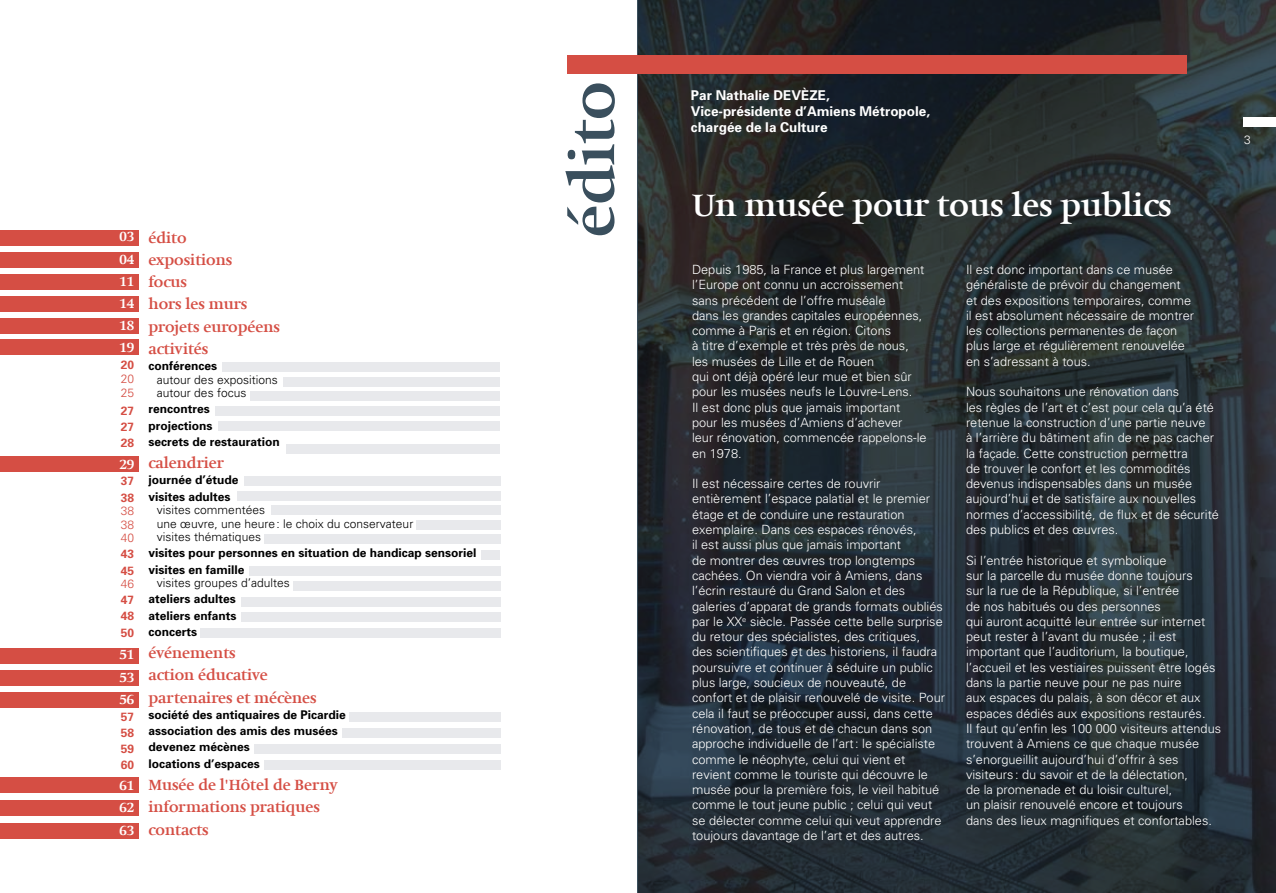
<style>
.page{position:relative;width:1276px;height:893px;background:#fff}
.page>*{position:absolute;margin:0;border:0;box-sizing:border-box;transform-origin:0 0}
.t1{font:700 61.2px "Hollander Com";color:#3a4f5d}
.t2{font:700 31.5px "Hollander Com";color:#fff}
.t3{font:700 15px/22.2px "Hollander Com";color:#d54e44}
.t4{font:700 13.5px/16.2px "Univers";color:#fff}
.t5{font:700 13.5px/22.2px "Hollander Com";color:#fff;text-align:justify}
.t6{font:300 12.75px/15.3px "Univers";color:#fff}
.t7{font:700 12px/16.2px "Univers";color:#000}
.t8{font:300 12px/13.5px "Univers";color:#000}
.t9{font:700 12px/16.2px "Univers";color:#d54e44;text-align:justify}
.t10{font:300 12px/13.5px "Univers";color:#d54e44}
.t11{font:300 12px "Univers";color:#fff}
</style>
<div class="page">
<img style="left:638px;top:0;width:638px;height:893px">
<div style="left:222px;top:362px;width:278px;height:10px;background:#e8e9ec"></div>
<div style="left:283px;top:377px;width:217px;height:9px;background:#e8e9ec"></div>
<div style="left:251px;top:392px;width:249px;height:9px;background:#e8e9ec"></div>
<div style="left:250px;top:566px;width:251px;height:9px;background:#e8e9ec"></div>
<div style="left:350px;top:712px;width:151px;height:9px;background:#e8e9ec"></div>
<div style="left:244px;top:476px;width:257px;height:10px;background:#e8e9ec"></div>
<div style="left:215px;top:407px;width:285px;height:9px;background:#e8e9ec"></div>
<div style="left:293px;top:581px;width:208px;height:10px;background:#e8e9ec"></div>
<div style="left:342px;top:728px;width:159px;height:9px;background:#e8e9ec"></div>
<div style="left:237px;top:491px;width:264px;height:9px;background:#e8e9ec"></div>
<div style="left:219px;top:421px;width:281px;height:9px;background:#e8e9ec"></div>
<div style="left:241px;top:597px;width:260px;height:9px;background:#e8e9ec"></div>
<div style="left:254px;top:744px;width:247px;height:9px;background:#e8e9ec"></div>
<div style="left:271px;top:505px;width:230px;height:10px;background:#e8e9ec"></div>
<div style="left:286px;top:444px;width:214px;height:10px;background:#e8e9ec"></div>
<div style="left:241px;top:613px;width:260px;height:9px;background:#e8e9ec"></div>
<div style="left:264px;top:760px;width:237px;height:9px;background:#e8e9ec"></div>
<div style="left:417px;top:520px;width:84px;height:9px;background:#e8e9ec"></div>
<div style="left:200px;top:628px;width:301px;height:9px;background:#e8e9ec"></div>
<div style="left:264px;top:534px;width:237px;height:10px;background:#e8e9ec"></div>
<div style="left:482px;top:550px;width:18px;height:9px;background:#e8e9ec"></div>
<div style="left:0;top:318px;width:138px;height:15px;background:#d54e44"></div>
<div style="left:0;top:339px;width:138px;height:16px;background:#d54e44"></div>
<div style="left:0;top:777px;width:138px;height:16px;background:#d54e44"></div>
<div style="left:0;top:296px;width:138px;height:16px;background:#d54e44"></div>
<div style="left:0;top:274px;width:138px;height:16px;background:#d54e44"></div>
<div style="left:0;top:692px;width:138px;height:16px;background:#d54e44"></div>
<div style="left:0;top:252px;width:138px;height:16px;background:#d54e44"></div>
<div style="left:0;top:670px;width:138px;height:16px;background:#d54e44"></div>
<div style="left:0;top:800px;width:138px;height:16px;background:#d54e44"></div>
<div style="left:0;top:823px;width:138px;height:16px;background:#d54e44"></div>
<div style="left:0;top:456px;width:138px;height:16px;background:#d54e44"></div>
<div style="left:0;top:230px;width:138px;height:16px;background:#d54e44"></div>
<div style="left:0;top:648px;width:138px;height:15px;background:#d54e44"></div>
<div style="left:566px;top:55px;width:620px;height:18px;background:#d54e44"></div>
<div style="left:1243px;top:117px;width:33px;height:9px;background:#fff"></div>
<p class="t5" style="left:119px;top:226px;width:16px">03<br>04<br>11<br>14<br>18<br>19</p>
<p class="t9" style="left:121px;top:357px;width:15px">20</p>
<p class="t10" style="left:121px;top:371px;width:15px;line-height:14.4px">20<br>25</p>
<p class="t9" style="left:121px;top:402px;width:15px">27<br>27<br>28</p>
<p class="t5" style="left:119px;top:453px;width:16px">29</p>
<p class="t9" style="left:121px;top:473px;width:15px">37<br>38</p>
<p class="t10" style="left:121px;top:504px;width:15px;text-align:justify">38<br>38<br>40</p>
<p class="t9" style="left:121px;top:546px;width:15px">43<br>45</p>
<p class="t10" style="left:121px;top:577px;width:15px">46</p>
<p class="t9" style="left:121px;top:592px;width:15px">47<br>48<br>50</p>
<p class="t5" style="left:119px;top:643px;width:16px">51<br>53<br>56</p>
<p class="t9" style="left:121px;top:708px;width:15px">57<br>58<br>59<br>60</p>
<p class="t5" style="left:119px;top:774px;width:16px">61<br>62<br>63</p>
<p class="t3" style="left:148px;top:226px;width:133px">édito<br>expositions<br>focus<br>hors les murs projets européens activités</p>
<p class="t7" style="left:148px;top:358px;width:70px">conférences</p>
<p class="t8" style="left:157px;top:373px;width:122px">autour des expositions autour des focus</p>
<p class="t7" style="left:148px;top:401px;width:133px">rencontres<br>projections<br>secrets de restauration</p>
<p class="t3" style="left:148px;top:452px;width:77px">calendrier</p>
<p class="t7" style="left:148px;top:472px;width:92px">journée d’étude visites adultes</p>
<p class="t8" style="left:157px;top:503px;width:258px">visites commentées<br>une œuvre, une heure: le choix du conservateur visites thématiques</p>
<p class="t7" style="left:148px;top:545px;width:330px">visites pour personnes en situation de handicap sensoriel visites en famille</p>
<p class="t8" style="left:157px;top:576px;width:134px">visites groupes d’adultes</p>
<p class="t7" style="left:148px;top:591px;width:90px;text-align:justify">ateliers adultes ateliers enfants concerts</p>
<p class="t3" style="left:148px;top:642px;width:170px">événements<br>action éducative partenaires et mécènes</p>
<p class="t7" style="left:148px;top:707px;width:199px">société des antiquaires de Picardie association des amis des musées devenez mécènes<br>locations d’espaces</p>
<p class="t3" style="left:148px;top:774px;width:191px">Musée de l'Hôtel de Berny informations pratiques contacts</p>
<h1 class="t1" style="left:553px;top:237px;width:157px;rotate:-90deg">édito</h1>
<p class="t4" style="left:691px;top:87px;width:241px">Par Nathalie DEVÈZE,<br>Vice-présidente d’Amiens Métropole, chargée de la Culture</p>
<h2 class="t2" style="left:692px;top:185px;width:481px">Un musée pour tous les publics</h2>
<p class="t6" style="left:692px;top:262px;width:236px">Depuis 1985, la France et plus largement l’Europe ont connu un accroissement sans précédent de l’offre muséale<br>dans les grandes capitales européennes, comme à Paris et en région. Citons<br>à titre d’exemple et très près de nous, les musées de Lille et de Rouen<br>qui ont déjà opéré leur mue et bien sûr pour les musées neufs le Louvre-Lens.<br>Il est donc plus que jamais important pour les musées d’Amiens d’achever leur rénovation, commencée rappelons-le en 1978.</p>
<p class="t6" style="left:692px;top:476px;width:254px">Il est nécessaire certes de rouvrir entièrement l’espace palatial et le premier étage et de conduire une restauration exemplaire. Dans ces espaces rénovés,<br>il est aussi plus que jamais important<br>de montrer des œuvres trop longtemps cachées. On viendra voir à Amiens, dans l’écrin restauré du Grand Salon et des galeries d’apparat de grands formats oubliés par le XX<sup>e</sup> siècle. Passée cette belle surprise du retour des spécialistes, des critiques,<br>des scientifiques et des historiens, il faudra poursuivre et continuer à séduire un public plus large, soucieux de nouveauté, de confort et de plaisir renouvelé de visite. Pour cela il faut se préoccuper aussi, dans cette rénovation, de tous et de chacun dans son approche individuelle de l’art: le spécialiste comme le néophyte, celui qui vient et revient comme le touriste qui découvre le musée pour la première fois, le vieil habitué comme le tout jeune public ; celui qui veut se délecter comme celui qui veut apprendre toujours davantage de l’art et des autres.</p>
<p class="t6" style="left:966px;top:262px;width:230px">Il est donc important dans ce musée généraliste de prévoir du changement et des expositions temporaires, comme il est absolument nécessaire de montrer les collections permanentes de façon plus large et régulièrement renouvelée en s’adressant à tous.</p>
<p class="t6" style="left:966px;top:384px;width:254px">Nous souhaitons une rénovation dans<br>les règles de l’art et c’est pour cela qu’a été retenue la construction d’une partie neuve<br>à l’arrière du bâtiment afin de ne pas cacher la façade. Cette construction permettra<br>de trouver le confort et les commodités devenus indispensables dans un musée aujourd’hui et de satisfaire aux nouvelles normes d’accessibilité, de flux et de sécurité des publics et des œuvres.</p>
<p class="t6" style="left:966px;top:552px;width:257px">Si l’entrée historique et symbolique<br>sur la parcelle du musée donne toujours<br>sur la rue de la République, si l’entrée<br>de nos habitués ou des personnes<br>qui auront acquitté leur entrée sur internet peut rester à l’avant du musée ; il est important que l’auditorium, la boutique, l’accueil et les vestiaires puissent être logés dans la partie neuve pour ne pas nuire<br>aux espaces du palais, à son décor et aux espaces dédiés aux expositions restaurés.<br>Il faut qu’enfin les 100 000 visiteurs attendus trouvent à Amiens ce que chaque musée s’enorgueillit aujourd’hui d’offrir à ses visiteurs : du savoir et de la délectation,<br>de la promenade et du loisir culturel,<br>un plaisir renouvelé encore et toujours<br>dans des lieux magnifiques et confortables.</p>
<p class="t11" style="left:1244px;top:132px;width:8px">3</p>
</div>
